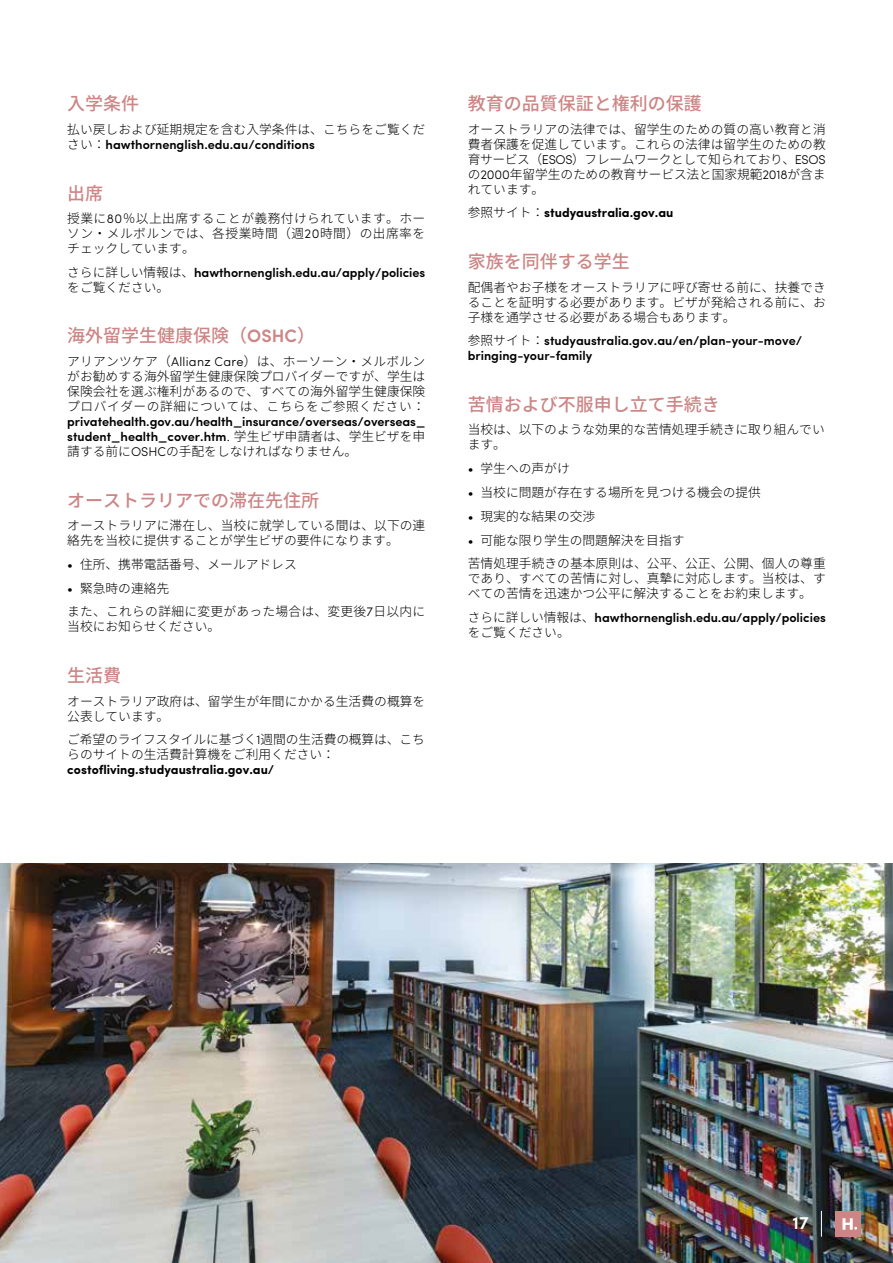
<style>
.page{position:relative;width:893px;height:1263px;background:#fff}
.page>*{position:absolute;margin:0;border:0;box-sizing:border-box;transform-origin:0 0}
.t1{font:500 18px "Source Han Sans";color:#cd8585}
.t2{font:600 18px "Sofia Pro";color:#fff}
.t3{font:300 12.75px/15px "Source Han Sans";color:#000}
.t4{font:600 12.75px/15px "Sofia Pro";letter-spacing:-.005em;color:#000}
.t5{font:700 12.75px "Sofia Pro";color:#000}
.t6{font:300 12.75px/23.5px "Source Han Sans";letter-spacing:.02em;color:#000}
.s1{font-family:"Source Han Sans";font-weight:300}
.s2{font-family:"Sofia Pro"}
.s3{font-family:"Sofia Pro";font-weight:600}
.s4{font-weight:300}
</style>
<div class="page">
<img style="left:0;top:863px;width:893px;height:400px">
<svg style="left:821px;top:1211px;width:1px;height:25px"></svg>
<div style="left:835px;top:1211px;width:26px;height:25px;background:#cd8585"></div>
<svg style="left:842px;top:1218px;width:15px;height:12px"></svg>
<h1 class="t1" style="left:67px;top:94px;width:73px">入学条件</h1>
<p class="t3" style="left:67px;top:122px;width:360px">払い戻しおよび延期規定を含む入学条件は、こちらをご覧くだ</p>
<p class="t4" style="left:67px;top:136px;width:249px"><span class="s1">さい：</span>hawthornenglish.edu.au/conditions</p>
<h1 class="t1" style="left:67px;top:183px;width:38px">出席</h1>
<p class="t3" style="left:67px;top:211px;width:359px;text-align:justify">授業に<span class="s2">80</span>％以上出席することが義務付けられています。ホーソン・メルボルンでは、各授業時間（週<span class="s2">20</span>時間）の出席率をチェックしています。</p>
<p class="t4" style="left:67px;top:264px;width:359px"><span class="s1">さらに詳しい情報は、</span>hawthornenglish.edu.au/apply/policies</p>
<p class="t3" style="left:67px;top:280px;width:103px">をご覧ください。</p>
<h1 class="t1" style="left:67px;top:326px;width:249px">海外留学生健康保険（<span class="s3">OSHC</span>）</h1>
<p class="t3" style="left:67px;top:354px;width:360px;text-align:justify">アリアンツケア（<span class="s2">Allianz Care</span>）は、ホーソーン・メルボルンがお勧めする海外留学生健康保険プロバイダーですが、学生は保険会社を選ぶ権利があるので、すべての海外留学生健康保険プロバイダーの詳細については、こちらをご参照ください：</p>
<p class="t4" style="left:67px;top:413px;width:359px">privatehealth.gov.au/health_insurance/overseas/overseas_ student_health_cover.htm<span class="s4">.</span> <span class="s1">学生ビザ申請者は、学生ビザを申</span></p>
<p class="t3" style="left:67px;top:444px;width:291px">請する前に<span class="s2">OSHC</span>の手配をしなければなりません。</p>
<h1 class="t1" style="left:67px;top:490px;width:254px">オーストラリアでの滞在先住所</h1>
<p class="t3" style="left:67px;top:518px;width:360px">オーストラリアに滞在し、当校に就学している間は、以下の連絡先を当校に提供することが学生ビザの要件になります。</p>
<p class="t3" style="left:67px;top:557px;width:231px"><span class="s2">•</span> 住所、携帯電話番号、メールアドレス</p>
<p class="t6" style="left:67px;top:577px;width:359px"><span class="s2">•</span> 緊急時の連絡先<br>また、これらの詳細に変更があった場合は、変更後<span class="s2">7</span>日以内に</p>
<p class="t3" style="left:67px;top:619px;width:155px">当校にお知らせください。</p>
<h1 class="t1" style="left:67px;top:665px;width:55px">生活費</h1>
<p class="t3" style="left:67px;top:694px;width:360px">オーストラリア政府は、留学生が年間にかかる生活費の概算を公表しています。</p>
<p class="t3" style="left:67px;top:732px;width:359px">ご希望のライフスタイルに基づく<span class="s2">1</span>週間の生活費の概算は、こちらのサイトの生活費計算機をご利用ください：</p>
<p class="t5" style="left:67px;top:760px;width:209px">costofliving.studyaustralia.gov.au/</p>
<h1 class="t1" style="left:468px;top:94px;width:235px">教育の品質保証と権利の保護</h1>
<p class="t3" style="left:468px;top:122px;width:360px;text-align:justify">オーストラリアの法律では、留学生のための質の高い教育と消費者保護を促進しています。これらの法律は留学生のための教育サービス（<span class="s2">ESOS</span>）フレームワークとして知られており、<span class="s2">ESOS</span>の<span class="s2">2000</span>年留学生のための教育サービス法と国家規範<span class="s2">2018</span>が含まれています。</p>
<p class="t5" style="left:468px;top:203px;width:207px"><span class="s1">参照サイト：</span>studyaustralia.gov.au</p>
<h1 class="t1" style="left:468px;top:251px;width:163px">家族を同伴する学生</h1>
<p class="t3" style="left:468px;top:280px;width:360px;text-align:justify">配偶者やお子様をオーストラリアに呼び寄せる前に、扶養できることを証明する必要があります。ビザが発給される前に、お子様を通学させる必要がある場合もあります。</p>
<p class="t4" style="left:468px;top:332px;width:336px"><span class="s1">参照サイト：</span>studyaustralia.gov.au/en/plan-your-move/ bringing-your-family</p>
<h1 class="t1" style="left:468px;top:394px;width:253px">苦情および不服申し立て手続き</h1>
<p class="t3" style="left:468px;top:422px;width:358px">当校は、以下のような効果的な苦情処理手続きに取り組んでいます。</p>
<p class="t3" style="left:468px;top:461px;width:103px"><span class="s2">•</span> 学生への声がけ</p>
<p class="t3" style="left:468px;top:485px;width:295px"><span class="s2">•</span> 当校に問題が存在する場所を見つける機会の提供</p>
<p class="t3" style="left:468px;top:509px;width:129px"><span class="s2">•</span> 現実的な結果の交渉</p>
<p class="t3" style="left:468px;top:528px;width:360px;line-height:23.5px"><span class="s2">•</span> 可能な限り学生の問題解決を目指す<br>苦情処理手続きの基本原則は、公平、公正、公開、個人の尊重</p>
<p class="t3" style="left:468px;top:571px;width:360px">であり、すべての苦情に対し、真摯に対応します。当校は、すべての苦情を迅速かつ公平に解決することをお約束します。</p>
<p class="t4" style="left:468px;top:609px;width:359px"><span class="s1">さらに詳しい情報は、</span>hawthornenglish.edu.au/apply/policies</p>
<p class="t3" style="left:468px;top:625px;width:103px">をご覧ください。</p>
<h1 class="t2" style="left:792px;top:1209px;width:18px">17</h1>
</div>
